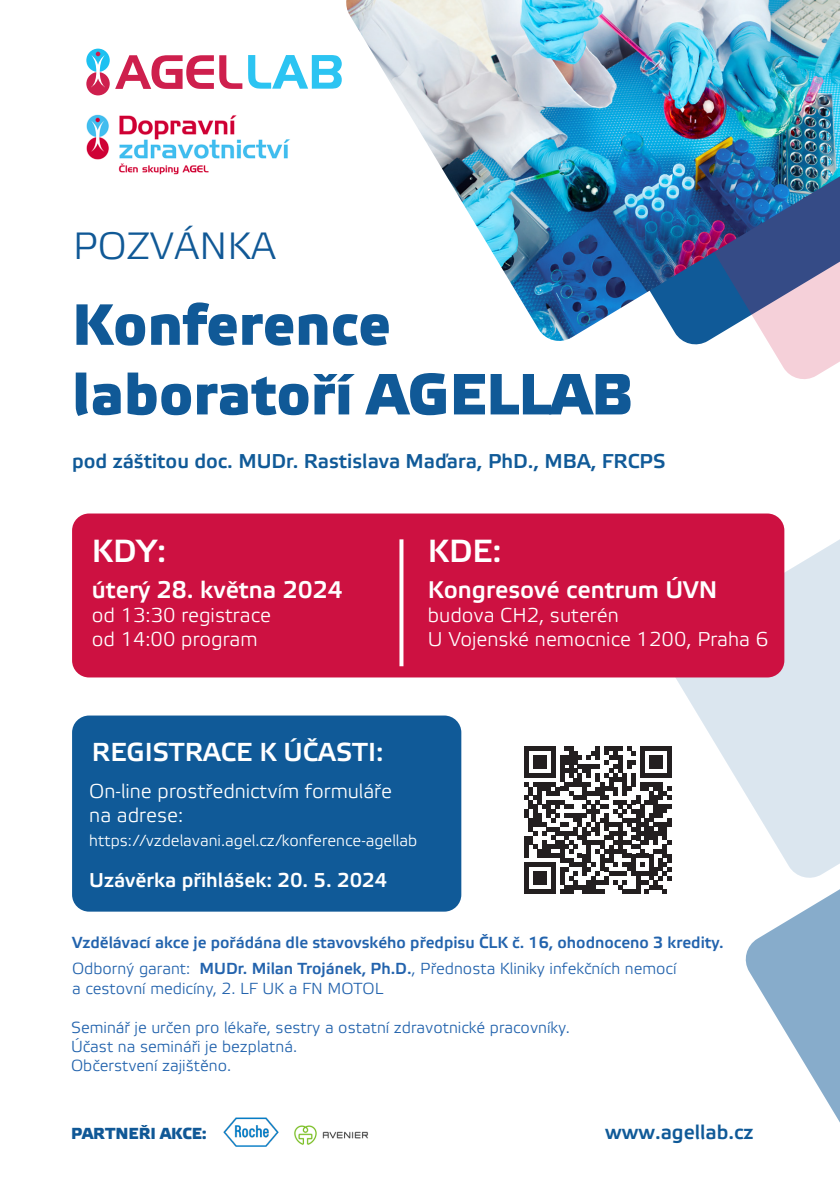
<style>
.page{position:relative;width:840px;height:1191px;background:#fff}
.page>*{position:absolute;margin:0;border:0;box-sizing:border-box;transform-origin:0 0}
.t1{font:700 58px/69.6px "Elektra Medium Pro";color:#105997}
.t2{font:38px "Elektra Light Pro";color:#105896}
.t3{font:32px "Elektra Medium Pro";color:#fff}
.t4{font:26px "Elektra Medium Pro";color:#fff}
.t5{font:24px "Elektra Medium Pro";color:#fff}
.t6{font:20px/24px "Elektra Light Pro";color:#fff}
.t7{font:700 20px "Elektra Light Pro";color:#105a98}
.t8{font:700 20px "Elektra Light Pro";color:#fff}
.t9{font:16px/19.2px "Elektra Light Pro";color:#2263ad}
.t10{font:16px/20px "Elektra Light Pro";color:#2363ad}
.t11{font:700 16px "Elektra Light Pro";color:#2263ad}
.t12{font:16px "Elektra Light Pro";color:#fff}
.t13{font:700 16px "Elektra Medium Pro";color:#105896}
.s1{color:#105996}
.s2{color:#2263ad}
.s3{font-weight:700}
</style>
<div class="page">
<svg style="left:663px;top:513px;width:176px;height:368px;fill:#dbe6ef"></svg>
<div style="left:72px;top:715px;width:389px;height:196px;background:#105a98;border-radius:17px"></div>
<svg style="left:692px;top:344px;width:147px;height:35px"></svg>
<svg style="left:115px;top:55px;width:127px;height:34px"></svg>
<div style="left:86px;top:49px;width:24px;height:23px;background:#1dc1f1;border-radius:50%"></div>
<div style="left:86px;top:72px;width:24px;height:23px;background:#ce1f4d;border-radius:50%"></div>
<svg style="left:91px;top:52px;width:14px;height:35px"></svg>
<svg style="left:248px;top:55px;width:93px;height:34px"></svg>
<div style="left:72px;top:513px;width:711px;height:164px;background:#cd1141;border-radius:17px"></div>
<svg style="left:399px;top:539px;width:4px;height:127px"></svg>
<img style="left:346px;top:0;width:493px;height:344px">
<svg style="left:742px;top:768px;width:97px;height:353px"></svg>
<img style="left:86px;top:114px;width:204px;height:61px">
<svg style="left:524px;top:746px;width:147px;height:147px"></svg>
<img style="left:223px;top:1117px;width:56px;height:30px">
<img style="left:294px;top:1125px;width:74px;height:20px">
<p class="t2" style="left:73px;top:226px;width:204px">P<span class="s1">OZVÁ</span>NKA</p>
<p class="t1" style="left:72px;top:292px;width:563px">Konference laboratoří AGELLAB</p>
<p class="t7" style="left:72px;top:450px;width:594px">pod záštitou doc. MUDr. Rastislava Maďara, PhD., MBA, FRCPS</p>
<p class="t3" style="left:92px;top:534px;width:76px">KDY:</p>
<p class="t5" style="left:92px;top:576px;width:252px">úterý 28. května 2024</p>
<p class="t6" style="left:92px;top:604px;width:180px">od 13:30 registrace</p>
<p class="t6" style="left:92px;top:628px;width:167px">od 14:00 program</p>
<p class="t3" style="left:427px;top:534px;width:75px">KDE:</p>
<p class="t5" style="left:427px;top:576px;width:291px">Kongresové centrum ÚVN</p>
<p class="t6" style="left:427px;top:604px;width:192px">budova CH2, suterén</p>
<p class="t6" style="left:427px;top:628px;width:341px">U Vojenské nemocnice 1200, Praha 6</p>
<p class="t4" style="left:92px;top:737px;width:293px">REGISTRACE K ÚČASTI:</p>
<p class="t6" style="left:89px;top:780px;width:304px">On-line prostřednictvím formuláře na adrese:</p>
<p class="t12" style="left:89px;top:832px;width:329px">https://vzdelavani.agel.cz/konference-agellab</p>
<p class="t8" style="left:89px;top:869px;width:299px">Uzávěrka přihlášek: 20. 5. 2024</p>
<p class="t11" style="left:72px;top:933px;width:652px">Vzdělávací akce je pořádána dle stavovského předpisu ČLK č. 16, ohodnoceno 3 kredity.</p>
<p class="t10" style="left:72px;top:958px;width:605px"><span class="s2">Odborný garant:</span> <span class="s3">MUDr. Milan Trojánek, Ph.D.</span>, Přednosta Kliniky infekčních nemocí a cestovní medicíny, 2. LF UK a FN MOTOL</p>
<p class="t9" style="left:71px;top:1018px;width:500px">Seminář je určen pro lékaře, sestry a ostatní zdravotnické pracovníky.<br>Účast na semináři je bezplatná.</p>
<p class="t9" style="left:71px;top:1056px;width:162px">Občerstvení zajištěno.</p>
<p class="t13" style="left:71px;top:1124px;width:137px">PARTNEŘI AKCE:</p>
<p class="t7" style="left:604px;top:1120px;width:150px">www.agellab.cz</p>
</div>
